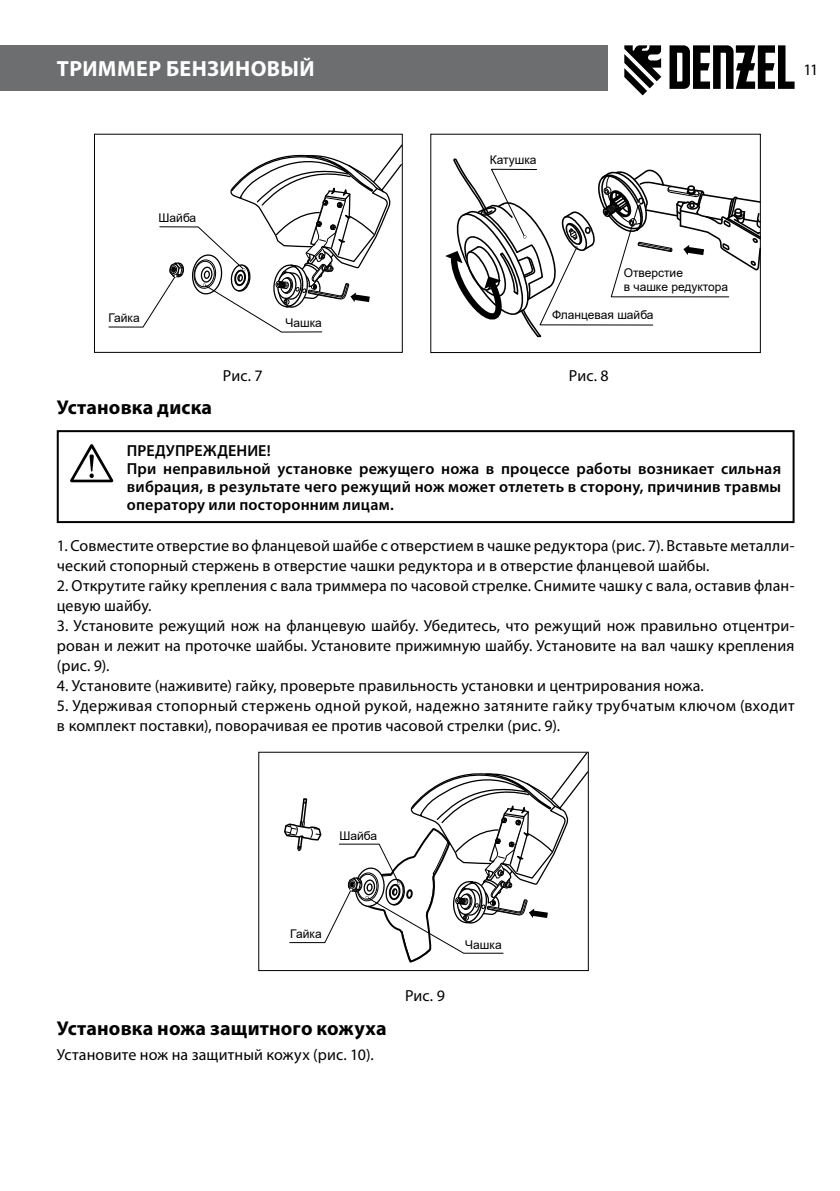
<style>
.page{position:relative;width:840px;height:1191px;background:#fff}
.page>*{position:absolute;margin:0;border:0;box-sizing:border-box;transform-origin:0 0}
.t1{font:700 22px "Myriad Pro";letter-spacing:.015em;color:#fff}
.t2{font:700 20px "Myriad Pro";letter-spacing:.005em;color:#000}
.t3{font:16px/20px "Myriad Pro";letter-spacing:.01em;color:#000}
.t4{font:600 16px/18px "Myriad Pro";letter-spacing:.01em;color:#000}
.t5{font:12px/14px "Arial";color:#000}
</style>
<div class="page">
<div style="left:0;top:45px;width:607px;height:46px;background:#6d6e70"></div>
<svg style="left:624px;top:45px;width:37px;height:50px"></svg>
<svg style="left:669px;top:45px;width:125px;height:44px"></svg>
<div style="left:94px;top:134px;width:308px;height:219px;border:1px solid #000"></div>
<div style="left:430px;top:134px;width:330px;height:219px;border:1px solid #000"></div>
<svg style="left:108px;top:143px;width:295px;height:190px"></svg>
<svg style="left:445px;top:158px;width:316px;height:180px"></svg>
<svg style="left:70px;top:444px;width:43px;height:38px"></svg>
<div style="left:57px;top:430px;width:737px;height:93px;border:2px solid #000"></div>
<svg style="left:283px;top:751px;width:306px;height:213px"></svg>
<h1 class="t1" style="left:57px;top:58px;width:259px">ТРИММЕР БЕНЗИНОВЫЙ</h1>
<p class="t3" style="left:802px;top:61px;width:16px">11</p>
<p class="t5" style="left:158px;top:211px;width:39px">Шайба</p>
<p class="t5" style="left:108px;top:311px;width:33px">Гайка</p>
<p class="t5" style="left:285px;top:316px;width:38px">Чашка</p>
<p class="t5" style="left:489px;top:152px;width:48px">Катушка</p>
<p class="t5" style="left:623px;top:266px;width:106px">Отверстие<br>в чашке редуктора</p>
<p class="t5" style="left:551px;top:308px;width:103px">Фланцевая шайба</p>
<p class="t3" style="left:223px;top:366px;width:41px">Рис. 7</p>
<p class="t3" style="left:568px;top:366px;width:41px">Рис. 8</p>
<p class="t2" style="left:57px;top:397px;width:157px">Установка диска</p>
<p class="t4" style="left:127px;top:442px;width:655px">ПРЕДУПРЕЖДЕНИЕ!<br>При неправильной установке режущего ножа в процессе работы возникает сильная вибрация, в результате чего режущий нож может отлететь в сторону, причинив травмы оператору или посторонним лицам.</p>
<p class="t3" style="left:57px;top:536px;width:739px">1. Совместите отверстие во фланцевой шайбе с отверстием в чашке редуктора (рис. 7). Вставьте металли&shy;ческий стопорный стержень в отверстие чашки редуктора и в отверстие фланцевой шайбы.</p>
<p class="t3" style="left:57px;top:576px;width:739px">2. Открутите гайку крепления с вала триммера по часовой стрелке. Снимите чашку с вала, оставив флан&shy;цевую шайбу.</p>
<p class="t3" style="left:57px;top:616px;width:739px;text-align:justify">3. Установите режущий нож на фланцевую шайбу. Убедитесь, что режущий нож правильно отцентри&shy;рован и лежит на проточке шайбы. Установите прижимную шайбу. Установите на вал чашку крепления (рис. 9).</p>
<p class="t3" style="left:57px;top:676px;width:648px">4. Установите (наживите) гайку, проверьте правильность установки и центрирования ножа.</p>
<p class="t3" style="left:57px;top:696px;width:739px">5. Удерживая стопорный стержень одной рукой, надежно затяните гайку трубчатым ключом (входит в комплект поставки), поворачивая ее против часовой стрелки (рис. 9).</p>
<p class="t5" style="left:339px;top:828px;width:39px">Шайба</p>
<p class="t5" style="left:290px;top:926px;width:33px">Гайка</p>
<p class="t2" style="left:57px;top:1018px;width:331px">Установка ножа защитного кожуха</p>
<p class="t3" style="left:57px;top:1045px;width:318px">Установите нож на защитный кожух (рис. 10).</p>
<p class="t3" style="left:405px;top:986px;width:41px">Рис. 9</p>
<p class="t5" style="left:465px;top:937px;width:38px">Чашка</p>
</div>
